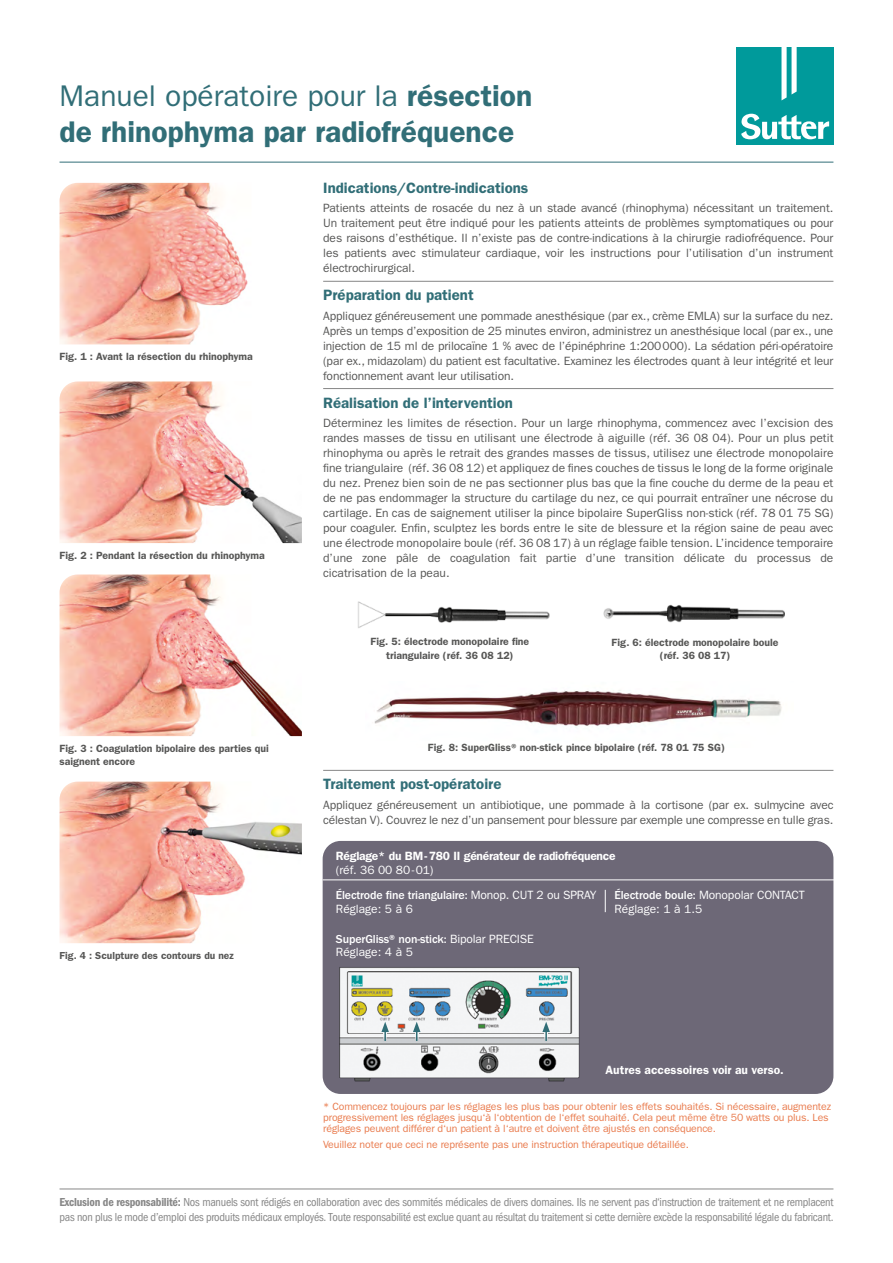
<style>
.page{position:relative;width:893px;height:1263px;background:#fff}
.page>*{position:absolute;margin:0;border:0;box-sizing:border-box;transform-origin:0 0}
._01_Headline{font:30px/36px "Franklin Gothic LT Pro Dm";color:#316e77}
._02_Subheadline{font:15px "Franklin Gothic LT Pro Dm";color:#316e77}
._03_Fließtext_letze{font:15px "Franklin Gothic LT Pro Dm";color:#316e77}
._03_Fließtext_letze-2{font:12px/15px "ITC Franklin Gothic Std";letter-spacing:-.01em;color:#575756;text-align:justify}
._03_Fließtext{font:12px/15px "ITC Franklin Gothic Std";letter-spacing:-.005em;color:#575756;text-align:justify}
.Subheadline{font:condensed 12px/15px "ITC Franklin Gothic Std";letter-spacing:-.02em;color:#878787}
.t1{font:500 12px "ITC Franklin Gothic Std";letter-spacing:-.015em;color:#fff}
.t2{font:12px "ITC Franklin Gothic Std";color:#fff}
.Geräteeinstellung{font:12px/13.5px "Franklin Gothic LT Pro Dm";letter-spacing:-.02em;color:#fff}
.Geräteeinstellung-2{font:12px "Franklin Gothic LT Pro Dm";letter-spacing:.005em;color:#fff}
.Geräteeinstellung-3{font:10.5px/11.2px "ITC Franklin Gothic Std";letter-spacing:-.01em;color:#e97a4c}
.t3{font:10.5px/13.5px "Franklin Gothic LT Pro Dm";color:#575756;text-align:center}
.t4{font:10.2px "Franklin Gothic LT Pro Dm";color:#575756}
.s1{font-family:"ITC Franklin Gothic Std"}
.s2{font-weight:400}
.s3{font-weight:500}
.s4{font-family:"ITC Franklin Gothic Std Dm Cd";font-stretch:normal}
</style>
<div class="page">
<hr style="left:323px;top:281px;width:510px;height:1px;background:#878787">
<hr style="left:323px;top:388px;width:510px;height:1px;background:#878787">
<hr style="left:323px;top:770px;width:510px;height:1px;background:#878787">
<hr style="left:60px;top:162px;width:773px;height:1px;background:#316e77">
<div style="left:736px;top:47px;width:97px;height:98px;background:#009a9b"></div>
<svg style="left:781px;top:47px;width:16px;height:53px"></svg>
<svg style="left:741px;top:114px;width:88px;height:25px"></svg>
<img style="left:60px;top:574px;width:242px;height:162px">
<img style="left:60px;top:183px;width:188px;height:161px">
<img style="left:60px;top:782px;width:242px;height:161px">
<img style="left:60px;top:381px;width:242px;height:162px">
<img style="left:358px;top:601px;width:192px;height:27px">
<img style="left:603px;top:604px;width:182px;height:19px">
<img style="left:374px;top:690px;width:408px;height:38px">
<hr style="left:60px;top:1188px;width:773px;height:1px;background:#878787">
<div style="left:323px;top:841px;width:510px;height:253px;background:#6d6877;border-radius:18px"></div>
<hr style="left:323px;top:879px;width:519px;height:1px;background:#fff">
<svg style="left:605px;top:890px;width:1px;height:22px"></svg>
<img style="left:339px;top:967px;width:241px;height:115px">
<svg style="left:542px;top:1022px;width:8px;height:20px"></svg>
<svg style="left:413px;top:1022px;width:7px;height:20px"></svg>
<svg style="left:381px;top:1022px;width:8px;height:20px"></svg>
<p class="_01_Headline" style="left:60px;top:77px;width:474px"><span class="s1">Manuel opératoire pour la</span> résection de rhinophyma par radiofréquence</p>
<p class="t3" style="left:60px;top:350px;width:195px">Fig. 1 : Avant la résection du rhinophyma</p>
<p class="t3" style="left:60px;top:549px;width:207px">Fig. 2 : Pendant la résection du rhinophyma</p>
<p class="t3" style="left:60px;top:741px;width:211px;text-align:left">Fig. 3 : Coagulation bipolaire des parties qui saignent encore</p>
<p class="t4" style="left:60px;top:949px;width:176px">Fig. 4 : Sculpture des contours du nez</p>
<p class="_02_Subheadline" style="left:323px;top:179px;width:207px">Indications/Contre-indications</p>
<p class="_03_Fließtext" style="left:323px;top:201px;width:512px">Patients atteints de rosacée du nez à un stade avancé (rhinophyma) nécessitant un traitement.<br>Un traitement peut être indiqué pour les patients atteints de problèmes symptomatiques ou pour des raisons d’esthétique. Il n’existe pas de contre-indications à la chirurgie radiofréquence. Pour les patients avec stimulateur cardiaque, voir les instructions pour l’utilisation d’un instrument électrochirurgical.</p>
<p class="_02_Subheadline" style="left:323px;top:286px;width:152px">Préparation du patient</p>
<p class="_03_Fließtext" style="left:323px;top:308px;width:512px">Appliquez généreusement une pommade anesthésique (par ex., crème EMLA) sur la surface du nez.<br>Après un temps d’exposition de 25 minutes environ, administrez un anesthésique local (par ex., une injection de 15 ml de prilocaïne 1 % avec de l’épinéphrine 1:200000). La sédation péri-opératoire (par ex., midazolam) du patient est facultative. Examinez les électrodes quant à leur intégrité et leur fonctionnement avant leur utilisation.</p>
<p class="_02_Subheadline" style="left:323px;top:394px;width:191px">Réalisation de l’intervention</p>
<p class="_03_Fließtext_letze-2" style="left:323px;top:415px;width:512px">Déterminez les limites de résection. Pour un large rhinophyma, commencez avec l’excision des randes masses de tissu en utilisant une électrode à aiguille (réf. 36 08 04). Pour un plus petit rhinophyma ou après le retrait des grandes masses de tissus, utilisez une électrode monopolaire fine triangulaire (réf. 36 08 12) et appliquez de fines couches de tissus le long de la forme originale du nez. Prenez bien soin de ne pas sectionner plus bas que la fine couche du derme de la peau et de ne pas endommager la structure du cartilage du nez, ce qui pourrait entraîner une nécrose du cartilage. En cas de saignement utiliser la pince bipolaire SuperGliss non-stick (réf. 78 01 75 SG) pour coaguler. Enfin, sculptez les bords entre le site de blessure et la région saine de peau avec une électrode monopolaire boule (réf. 36 08 17) à un réglage faible tension. L’incidence temporaire d’une zone pâle de coagulation fait partie d’une transition délicate du processus de cicatrisation de la peau.</p>
<p class="t3" style="left:370px;top:635px;width:160px">Fig. 5: électrode monopolaire fine triangulaire (réf. 36 08 12)</p>
<p class="t3" style="left:612px;top:635px;width:168px">Fig. 6: électrode monopolaire boule (réf. 36 08 17)</p>
<p class="t3" style="left:428px;top:741px;width:299px">Fig. 8: SuperGliss® non-stick pince bipolaire (réf. 78 01 75 SG)</p>
<p class="_03_Fließtext_letze" style="left:323px;top:775px;width:180px">Traitement post-opératoire</p>
<p class="_03_Fließtext_letze-2" style="left:323px;top:797px;width:512px">Appliquez généreusement un antibiotique, une pommade à la cortisone (par ex. sulmycine avec célestan V). Couvrez le nez d’un pansement pour blessure par exemple une compresse en tulle gras.</p>
<p class="Geräteeinstellung" style="left:336px;top:849px;width:281px">Réglage* du BM-780 II générateur de radiofréquence <span class="s1">(réf. 36 00 80-01)</span></p>
<p class="t1" style="left:336px;top:888px;width:262px">Électrode fine triangulaire: <span class="s2">Monop. CUT 2 ou SPRAY</span></p>
<p class="t2" style="left:336px;top:902px;width:79px">Réglage: 5 à 6</p>
<p class="t1" style="left:336px;top:932px;width:200px">SuperGliss® non-stick: <span class="s2">Bipolar PRECISE</span></p>
<p class="t2" style="left:336px;top:945px;width:79px">Réglage: 4 à 5</p>
<p class="t2" style="left:614px;top:888px;width:192px"><span class="s3">Électrode boule:</span> Monopolar CONTACT</p>
<p class="t2" style="left:614px;top:902px;width:89px">Réglage: 1 à 1.5</p>
<p class="Geräteeinstellung-2" style="left:606px;top:1062px;width:179px">Autres accessoires voir au verso.</p>
<p class="Geräteeinstellung-3" style="left:323px;top:1100px;width:509px">* Commencez toujours par les réglages les plus bas pour obtenir les effets souhaités. Si nécessaire, augmentez progressivement les réglages jusqu‘à l‘obtention de l‘effet souhaité. Cela peut même être 50 watts ou plus. Les réglages peuvent différer d‘un patient à l‘autre et doivent être ajustés en conséquence.</p>
<p class="Geräteeinstellung-3" style="left:323px;top:1138px;width:367px">Veuillez noter que ceci ne représente pas une instruction thérapeutique détaillée.</p>
<p class="Subheadline" style="left:60px;top:1195px;width:775px"><span class="s4">Exclusion de responsabilité:</span> Nos manuels sont rédigés en collaboration avec des sommités médicales de divers domaines. Ils ne servent pas d‘instruction de traitement et ne remplacent pas non plus le mode d’emploi des produits médicaux employés. Toute responsabilité est exclue quant au résultat du traitement si cette dernière excède la responsabilité légale du fabricant.</p>
</div>
